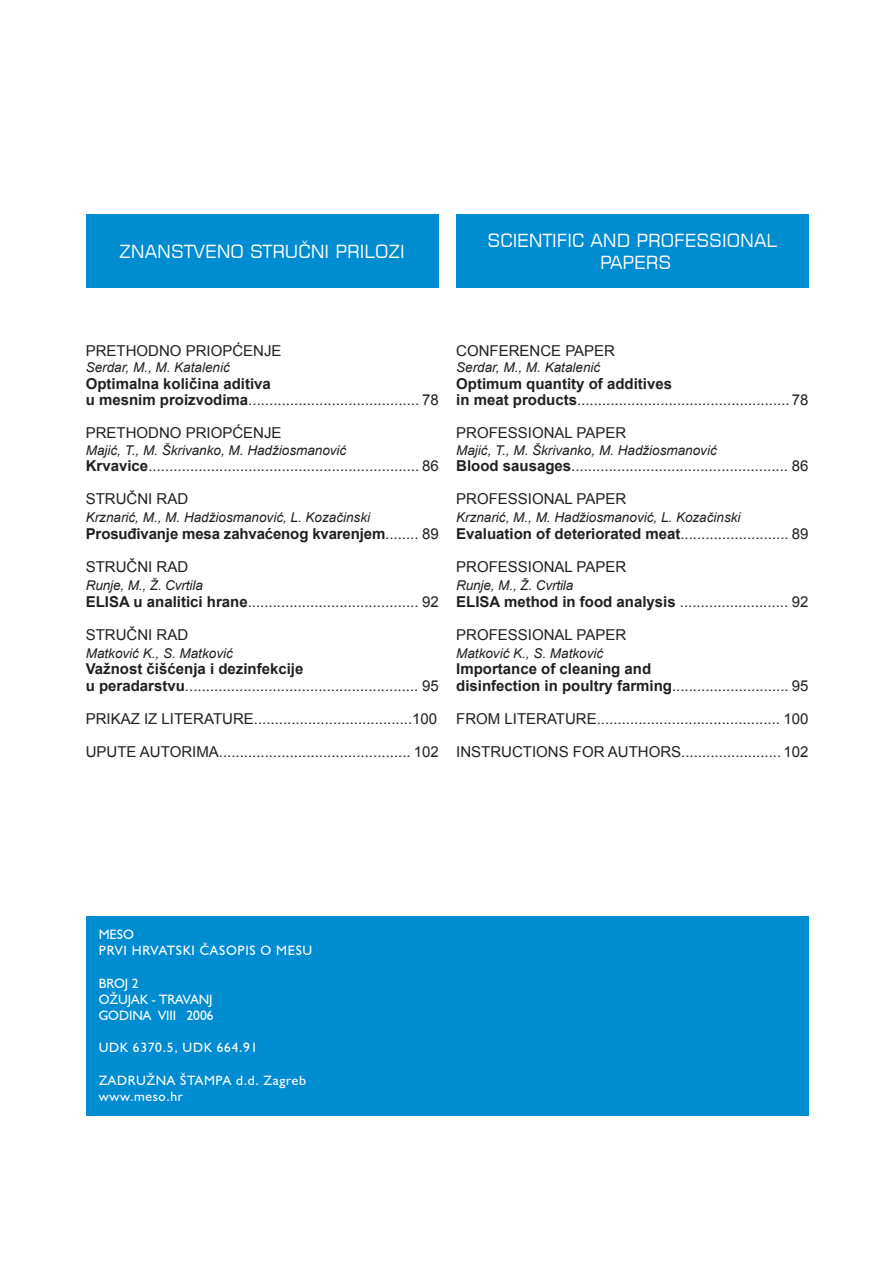
<style>
.page{position:relative;width:894px;height:1263px;background:#fff}
.page>*{position:absolute;margin:0;border:0;box-sizing:border-box;transform-origin:0 0}
.t1{font:18px/21.6px "Square 721 BT";color:#fff;text-align:center}
.t2{font:15px/16.5px "Arial";color:#231f20}
.t3{font:700 15px/16.5px "Arial";color:#231f20}
.t4{font:italic 13.5px "Arial";color:#231f20}
.t5{font:13.5px/16.2px "Humanist 521 BT";letter-spacing:.05em;color:#fff}
.t6{font:13.5px/16.2px "Humanist 521 BT";color:#fff}
.s1{font-weight:700}
.s2{font-weight:400}
</style>
<div class="page">
<div style="left:86px;top:214px;width:352px;height:74px;background:#008cd0"></div>
<div style="left:456px;top:214px;width:353px;height:74px;background:#008cd0"></div>
<div style="left:86px;top:915px;width:723px;height:200px;background:#008cd0"></div>
<p class="t1" style="left:119px;top:240px;width:287px">ZNANSTVENO STRUČNI PRILOZI</p>
<p class="t1" style="left:488px;top:229px;width:291px">SCIENTIFIC AND PROFESSIONAL<br>PAPERS</p>
<p class="t2" style="left:86px;top:342px;width:197px">PRETHODNO PRIOPĆENJE</p>
<p class="t4" style="left:86px;top:358px;width:146px">Serdar, M., M. Katalenić</p>
<p class="t2" style="left:86px;top:375px;width:354px"><span class="s1">Optimalna količina aditiva<br>u mesnim proizvodima</span>......................................... 78</p>
<p class="t2" style="left:86px;top:424px;width:197px">PRETHODNO PRIOPĆENJE</p>
<p class="t4" style="left:86px;top:441px;width:262px">Majić, T., M. Škrivanko, M. Hadžiosmanović</p>
<p class="t2" style="left:86px;top:457px;width:354px"><span class="s1">Krvavice</span>................................................................. 86</p>
<p class="t2" style="left:86px;top:490px;width:104px">STRUČNI RAD</p>
<p class="t4" style="left:86px;top:509px;width:286px">Krznarić, M., M. Hadžiosmanović, L. Kozačinski</p>
<p class="t3" style="left:86px;top:526px;width:354px">Prosuđivanje mesa zahvaćenog kvarenjem<span class="s2">........ 89</span></p>
<p class="t2" style="left:86px;top:558px;width:104px">STRUČNI RAD</p>
<p class="t4" style="left:86px;top:576px;width:119px">Runje, M., Ž. Cvrtila</p>
<p class="t2" style="left:86px;top:593px;width:354px"><span class="s1">ELISA u analitici hrane</span>......................................... 92</p>
<p class="t2" style="left:86px;top:626px;width:104px">STRUČNI RAD</p>
<p class="t4" style="left:86px;top:644px;width:149px">Matković K., S. Matković</p>
<p class="t2" style="left:86px;top:661px;width:354px"><span class="s1">Važnost čišćenja i dezinfekcije<br>u peradarstvu</span>........................................................ 95</p>
<p class="t2" style="left:86px;top:710px;width:353px">PRIKAZ IZ LITERATURE......................................100</p>
<p class="t2" style="left:86px;top:743px;width:354px">UPUTE AUTORIMA.............................................. 102</p>
<p class="t2" style="left:456px;top:342px;width:160px">CONFERENCE PAPER</p>
<p class="t4" style="left:456px;top:358px;width:146px">Serdar, M., M. Katalenić</p>
<p class="t2" style="left:456px;top:375px;width:354px"><span class="s1">Optimum quantity of additives<br>in meat products</span>................................................... 78</p>
<p class="t2" style="left:456px;top:424px;width:172px">PROFESSIONAL PAPER</p>
<p class="t4" style="left:456px;top:441px;width:262px">Majić, T., M. Škrivanko, M. Hadžiosmanović</p>
<p class="t2" style="left:456px;top:457px;width:354px"><span class="s1">Blood sausages</span>.................................................... 86</p>
<p class="t2" style="left:456px;top:490px;width:172px">PROFESSIONAL PAPER</p>
<p class="t4" style="left:456px;top:509px;width:286px">Krznarić, M., M. Hadžiosmanović, L. Kozačinski</p>
<p class="t3" style="left:456px;top:526px;width:354px">Evaluation of deteriorated meat<span class="s2">.......................... 89</span></p>
<p class="t2" style="left:456px;top:558px;width:172px">PROFESSIONAL PAPER</p>
<p class="t4" style="left:456px;top:576px;width:119px">Runje, M., Ž. Cvrtila</p>
<p class="t2" style="left:456px;top:593px;width:354px"><span class="s1">ELISA method in food analysis</span> .......................... 92</p>
<p class="t2" style="left:456px;top:626px;width:172px">PROFESSIONAL PAPER</p>
<p class="t4" style="left:456px;top:644px;width:149px">Matković K., S. Matković</p>
<p class="t3" style="left:456px;top:661px;width:354px">Importance of cleaning and<br>disinfection in poultry farming<span class="s2">............................ 95</span></p>
<p class="t2" style="left:456px;top:710px;width:354px">FROM LITERATURE............................................ 100</p>
<p class="t2" style="left:456px;top:743px;width:354px">INSTRUCTIONS FOR AUTHORS........................ 102</p>
<p class="t5" style="left:99px;top:925px;width:215px">MESO<br>PRVI HRVATSKI ČASOPIS O MESU</p>
<p class="t6" style="left:99px;top:974px;width:117px">BROJ 2<br>OŽUJAK - TRAVANJ<br>GODINA VIII 2006</p>
<p class="t5" style="left:99px;top:1039px;width:160px">UDK 6370.5, UDK 664.91</p>
<p class="t5" style="left:99px;top:1071px;width:209px">ZADRUŽNA ŠTAMPA d.d. Zagreb www.meso.hr</p>
</div>
